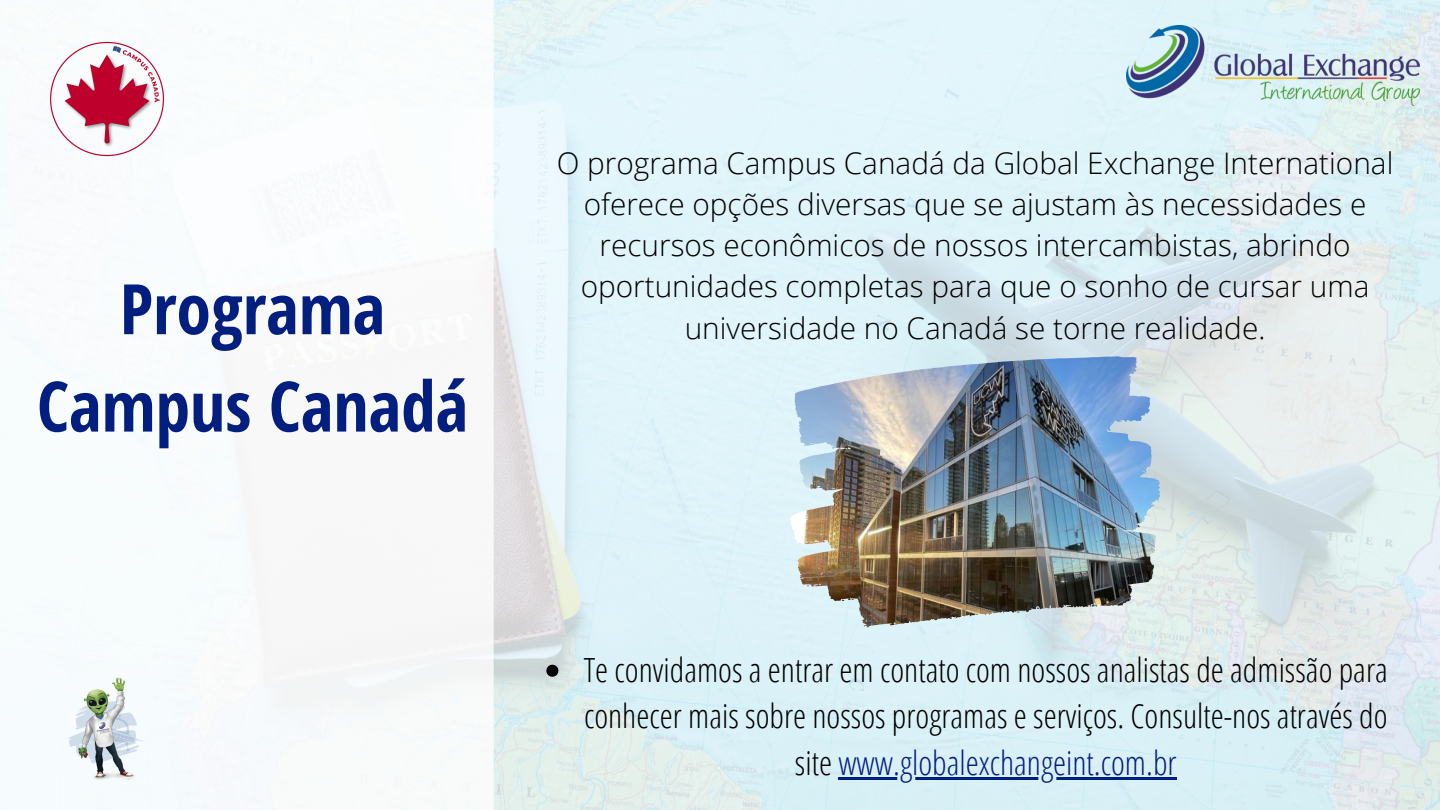
<style>
.page{position:relative;width:1440px;height:810px;background:#fff}
.page>*{position:absolute;margin:0;border:0;box-sizing:border-box;transform-origin:0 0}
.t1{font:700 69.6px "Open Sans Hebrew Condensed";color:#021f80}
.t2{font:300 33.3px/46.5px "Open Sans Condensed";color:#000;text-align:center}
.t3{font:300 29.7px/41.2px "Open Sans";color:#000;text-align:center}
.s1{color:#021f80}
</style>
<div class="page">
<img style="left:494px;top:0;width:946px;height:810px">
<svg style="left:0;top:0;width:494px;height:810px"></svg>
<img style="left:68px;top:676px;width:78px;height:106px">
<img style="left:1127px;top:26px;width:292px;height:79px">
<img style="left:1107px;top:371px;width:53px;height:118px">
<img style="left:11px;top:26px;width:191px;height:147px">
<svg style="left:546px;top:665px;width:12px;height:12px"></svg>
<hr style="left:838px;top:777px;width:339px;height:3px;background:#021f80">
<p class="t1" style="left:120px;top:260px;width:267px">Programa</p>
<p class="t1" style="left:37px;top:357px;width:433px">Campus Canadá</p>
<p class="t3" style="left:557px;top:142px;width:838px">O programa Campus Canadá da Global Exchange International oferece opções diversas que se ajustam às necessidades e recursos econômicos de nossos intercambistas, abrindo oportunidades completas para que o sonho de cursar uma</p>
<p class="t3" style="left:685px;top:307px;width:582px">universidade no Canadá se torne realidade.</p>
<p class="t2" style="left:584px;top:646px;width:806px">Te convidamos a entrar em contato com nossos analistas de admissão para conhecer mais sobre nossos programas e serviços. Consulte-nos através do site <span class="s1">www.globalexchangeint.com.br</span></p>
</div>
